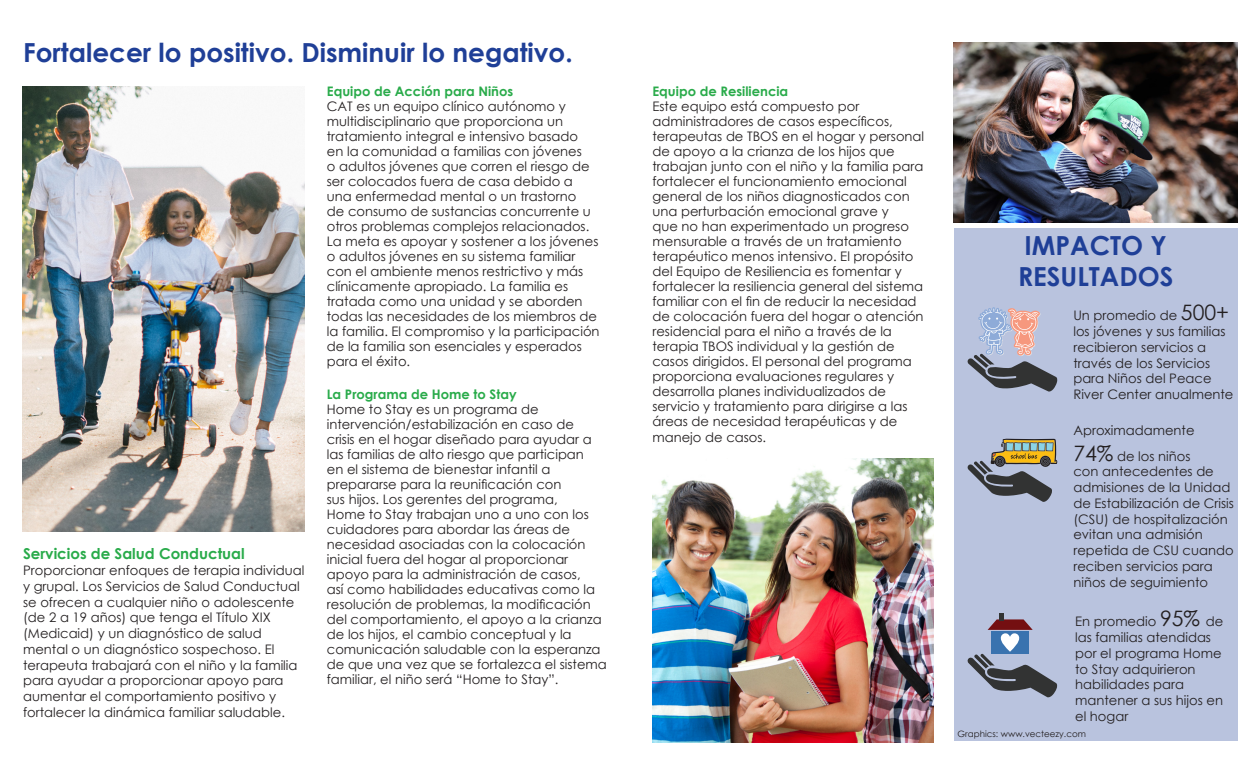
<style>
.page{position:relative;width:1260px;height:765px;background:#fff}
.page>*{position:absolute;margin:0;border:0;box-sizing:border-box;transform-origin:0 0}
.t1{font:700 26.25px/31.5px "Century Gothic";color:#1f3f97}
.t2{font:700 15px "Century Gothic";color:#29ab4a}
.t3{font:13.12px/15px "Century Gothic";color:#231f20}
.t4{font:700 13.12px "Century Gothic";color:#29ab4a}
.t5{font:8.75px "Century Gothic";color:#231f20}
.s1{font-size:21.25px}
</style>
<div class="page">
<div style="left:954px;top:228px;width:284px;height:513px;background:#b9c3de"></div>
<img style="left:22px;top:86px;width:282px;height:446px">
<img style="left:954px;top:42px;width:283px;height:180px">
<svg style="left:968px;top:614px;width:90px;height:83px"></svg>
<svg style="left:968px;top:439px;width:89px;height:63px"></svg>
<svg style="left:968px;top:307px;width:89px;height:85px"></svg>
<img style="left:652px;top:458px;width:282px;height:284px">
<p class="t1" style="left:23px;top:36px;width:551px">Fortalecer lo positivo. Disminuir lo negativo.</p>
<p class="t2" style="left:23px;top:543px;width:223px">Servicios de Salud Conductual</p>
<p class="t3" style="left:23px;top:562px;width:283px;line-height:15.8px">Proporcionar enfoques de terapia individual y grupal. Los Servicios de Salud Conductual se ofrecen a cualquier niño o adolescente (de 2 a 19 años) que tenga el Título XIX (Medicaid) y un diagnóstico de salud mental o un diagnóstico sospechoso. El terapeuta trabajará con el niño y la familia para ayudar a proporcionar apoyo para aumentar el comportamiento positivo y fortalecer la dinámica familiar saludable.</p>
<p class="t4" style="left:327px;top:81px;width:188px">Equipo de Acción para Niños</p>
<p class="t3" style="left:327px;top:99px;width:274px">CAT es un equipo clínico autónomo y multidisciplinario que proporciona un tratamiento integral e intensivo basado<br>en la comunidad a familias con jóvenes<br>o adultos jóvenes que corren el riesgo de ser colocados fuera de casa debido a una enfermedad mental o un trastorno<br>de consumo de sustancias concurrente u otros problemas complejos relacionados.<br>La meta es apoyar y sostener a los jóvenes o adultos jóvenes en su sistema familiar con el ambiente menos restrictivo y más clínicamente apropiado. La familia es tratada como una unidad y se aborden todas las necesidades de los miembros de la familia. El compromiso y la participación de la familia son esenciales y esperados para el éxito.</p>
<p class="t4" style="left:327px;top:384px;width:191px">La Programa de Home to Stay</p>
<p class="t3" style="left:327px;top:402px;width:281px">Home to Stay es un programa de intervención/estabilización en caso de<br>crisis en el hogar diseñado para ayudar a las familias de alto riesgo que participan<br>en el sistema de bienestar infantil a prepararse para la reunificación con<br>sus hijos. Los gerentes del programa,<br>Home to Stay trabajan uno a uno con los cuidadores para abordar las áreas de necesidad asociadas con la colocación inicial fuera del hogar al proporcionar apoyo para la administración de casos,<br>así como habilidades educativas como la resolución de problemas, la modificación del comportamiento, el apoyo a la crianza de los hijos, el cambio conceptual y la comunicación saludable con la esperanza de que una vez que se fortalezca el sistema familiar, el niño será “Home to Stay”.</p>
<p class="t4" style="left:652px;top:81px;width:137px">Equipo de Resiliencia</p>
<p class="t3" style="left:652px;top:99px;width:273px">Este equipo está compuesto por administradores de casos específicos, terapeutas de TBOS en el hogar y personal de apoyo a la crianza de los hijos que trabajan junto con el niño y la familia para fortalecer el funcionamiento emocional general de los niños diagnosticados con una perturbación emocional grave y<br>que no han experimentado un progreso mensurable a través de un tratamiento terapéutico menos intensivo. El propósito del Equipo de Resiliencia es fomentar y fortalecer la resiliencia general del sistema familiar con el fin de reducir la necesidad de colocación fuera del hogar o atención residencial para el niño a través de la terapia TBOS individual y la gestión de casos dirigidos. El personal del programa proporciona evaluaciones regulares y desarrolla planes individualizados de servicio y tratamiento para dirigirse a las áreas de necesidad terapéuticas y de manejo de casos.</p>
<p class="t1" style="left:1018px;top:228px;width:157px">IMPACTO Y<br>RESULTADOS</p>
<p class="t3" style="left:1073px;top:308px;width:157px">Un promedio de <span class="s1">500+</span></p>
<p class="t3" style="left:1073px;top:323px;width:162px;line-height:15.8px">los jóvenes y sus familias recibieron servicios a través de los Servicios para Niños del Peace<br>River Center anualmente</p>
<p class="t3" style="left:1073px;top:418px;width:123px;line-height:25.5px">Aproximadamente<br><span class="s1">74%</span> de los niños</p>
<p class="t3" style="left:1073px;top:464px;width:162px;line-height:15.8px">con antecedentes de admisiones de la Unidad de Estabilización de Crisis (CSU) de hospitalización evitan una admisión repetida de CSU cuando reciben servicios para niños de seguimiento</p>
<p class="t3" style="left:1075px;top:614px;width:150px;line-height:15.8px">En promedio <span class="s1">95%</span> de las familias atendidas por el programa Home to Stay adquirieron habilidades para mantener a sus hijos en el hogar</p>
<p class="t5" style="left:958px;top:728px;width:130px">Graphics: www.vecteezy.com</p>
</div>
